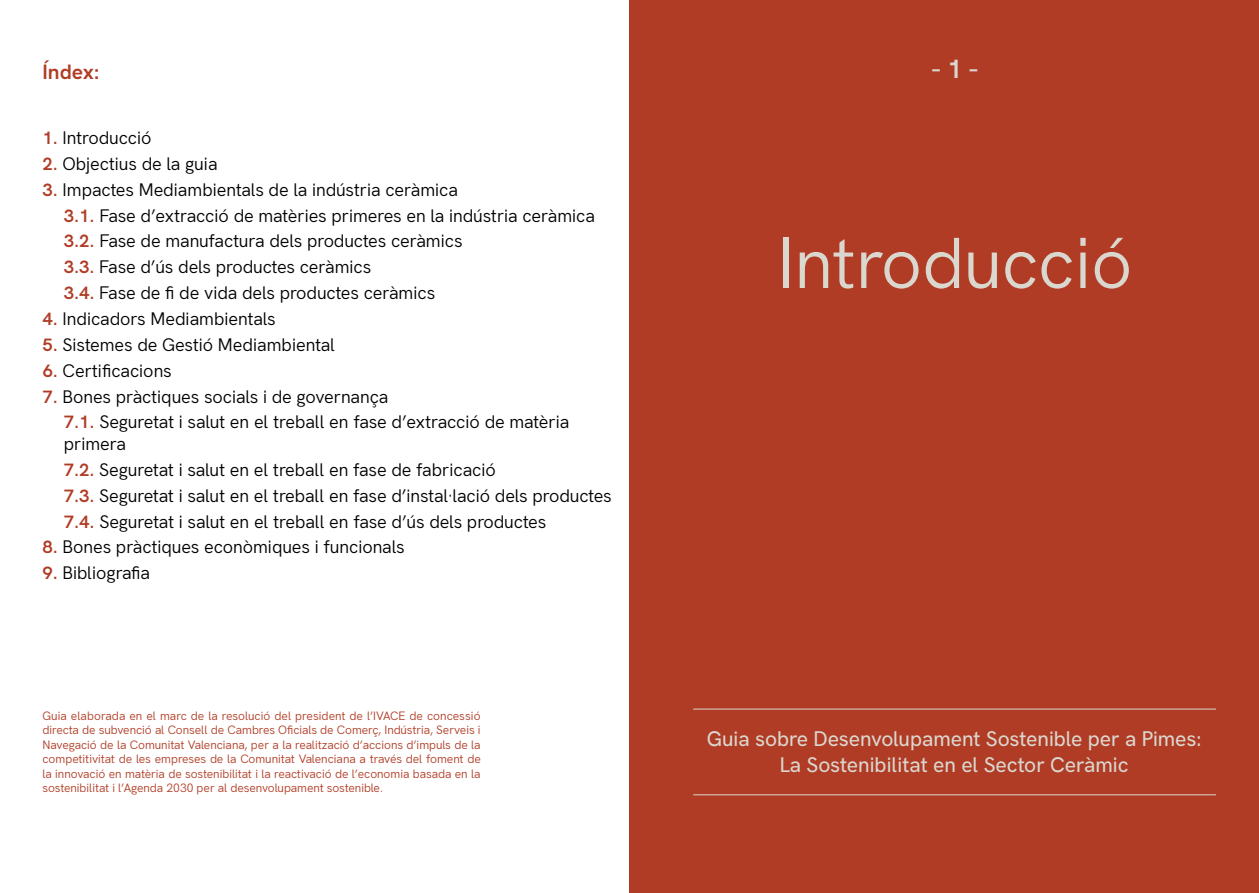
<style>
.page{position:relative;width:1259px;height:893px;background:#fff}
.page>*{position:absolute;margin:0;border:0;box-sizing:border-box;transform-origin:0 0}
.t1{font:72px "Hanken Grotesk";letter-spacing:-.005em;color:#dad7cf}
.t2{font:700 26.7px "Hanken Grotesk";color:#dad7cf}
.t3{font:500 21px/25.2px "Hanken Grotesk";letter-spacing:-.005em;color:#dad7cf;text-align:center}
.t4{font:700 21px "Hanken Grotesk";color:#b03c25}
.t5{font:18px/25.8px "Hanken Grotesk";letter-spacing:-.01em;color:#000}
.t6{font:12px/14.4px "Hanken Grotesk";letter-spacing:-.01em;color:#b03c25;text-align:justify}
.s1{font-weight:700;color:#b03c25}
</style>
<div class="page">
<div style="left:629px;top:0;width:630px;height:893px;background:#b03c25"></div>
<hr style="left:693px;top:794px;width:523px;height:1px;background:#dad7cf">
<hr style="left:693px;top:709px;width:523px;height:1px;background:#dad7cf">
<p class="t4" style="left:43px;top:56px;width:59px">Índex:</p>
<h2 class="t2" style="left:931px;top:48px;width:48px">- 1 -</h2>
<p class="t5" style="left:43px;top:123px;width:110px"><span class="s1">1.</span> Introducció</p>
<p class="t5" style="left:43px;top:149px;width:177px"><span class="s1">2.</span> Objectius de la guia</p>
<p class="t5" style="left:64px;top:175px;width:533px;text-indent:-21px"><span class="s1">3.</span> Impactes Mediambientals de la indústria ceràmica<br><span class="s1">3.1.</span> Fase d’extracció de matèries primeres en la indústria ceràmica <span class="s1">3.2.</span> Fase de manufactura dels productes ceràmics<br><span class="s1">3.3.</span> Fase d’ús dels productes ceràmics<br><span class="s1">3.4.</span> Fase de fi de vida dels productes ceràmics</p>
<p class="t5" style="left:43px;top:304px;width:235px"><span class="s1">4.</span> Indicadors Mediambientals</p>
<p class="t5" style="left:43px;top:330px;width:294px"><span class="s1">5.</span> Sistemes de Gestió Mediambiental</p>
<p class="t5" style="left:43px;top:356px;width:131px"><span class="s1">6.</span> Certificacions</p>
<p class="t5" style="left:64px;top:382px;width:507px;text-indent:-21px"><span class="s1">7.</span> Bones pràctiques socials i de governança<br><span class="s1">7.1.</span> Seguretat i salut en el treball en fase d’extracció de matèria</p>
<p class="t5" style="left:64px;top:429px;width:549px">primera<br><span class="s1">7.2.</span> Seguretat i salut en el treball en fase de fabricació<br><span class="s1">7.3.</span> Seguretat i salut en el treball en fase d’instal·lació dels productes <span class="s1">7.4.</span> Seguretat i salut en el treball en fase d’ús dels productes</p>
<p class="t5" style="left:43px;top:533px;width:364px"><span class="s1">8.</span> Bones pràctiques econòmiques i funcionals</p>
<p class="t5" style="left:43px;top:558px;width:109px"><span class="s1">9.</span> Bibliografia</p>
<p class="t6" style="left:43px;top:708px;width:440px">Guia elaborada en el marc de la resolució del president de l’IVACE de concessió directa de subvenció al Consell de Cambres Oficials de Comerç, Indústria, Serveis i Navegació de la Comunitat Valenciana, per a la realització d’accions d’impuls de la competitivitat de les empreses de la Comunitat Valenciana a través del foment de la innovació en matèria de sostenibilitat i la reactivació de l’economia basada en la sostenibilitat i l’Agenda 2030 per al desenvolupament sostenible.</p>
<h1 class="t1" style="left:777px;top:207px;width:357px">Introducció</h1>
<p class="t3" style="left:707px;top:725px;width:496px">Guia sobre Desenvolupament Sostenible per a Pimes:<br>La Sostenibilitat en el Sector Ceràmic</p>
</div>
